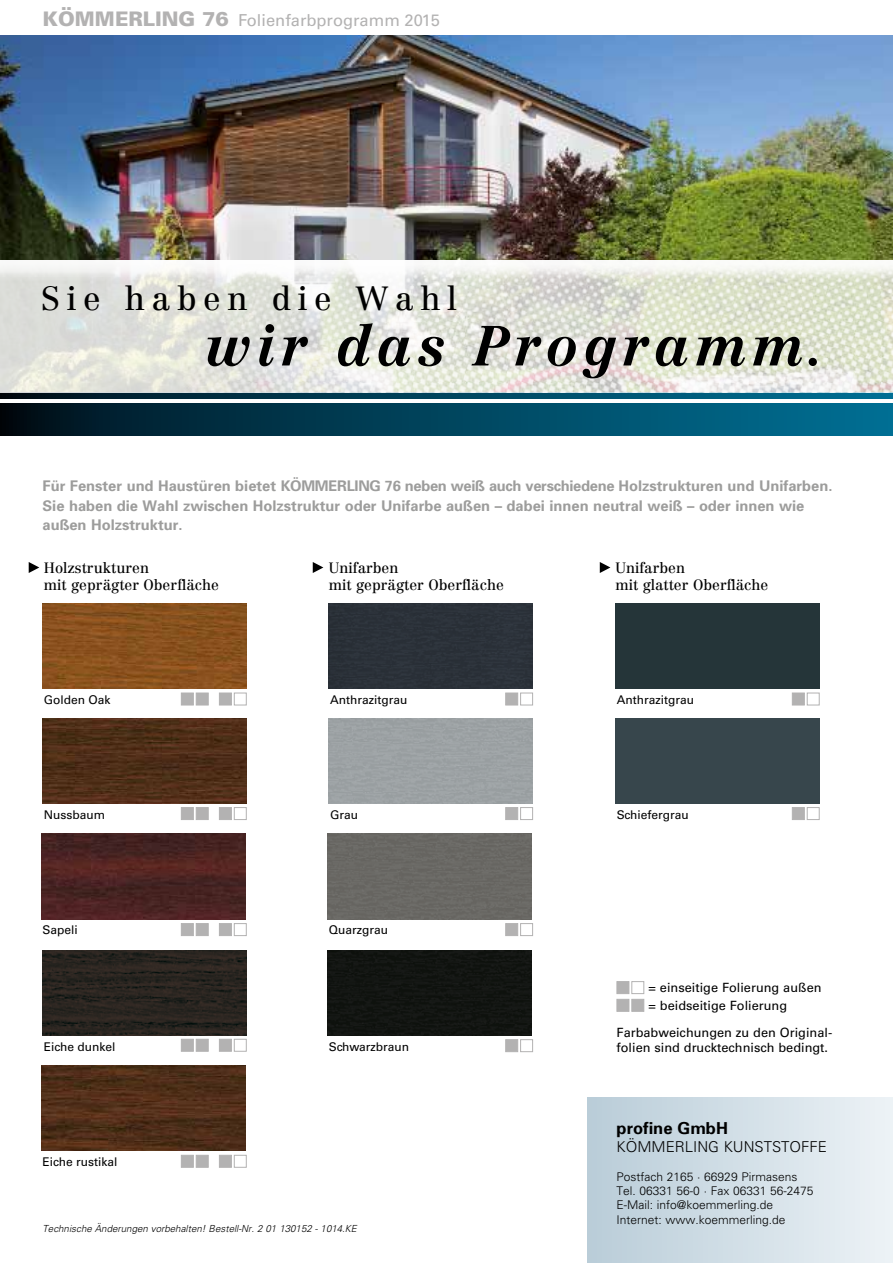
<style>
.page{position:relative;width:893px;height:1263px;background:#fff}
.page>*{position:absolute;margin:0;border:0;box-sizing:border-box;transform-origin:0 0}
.t1{font:italic 700 55.5px "Centennial LT Std";letter-spacing:.1em;color:#000}
.t2{font:33px "Centennial LT Std";letter-spacing:.2em;color:#000}
.t3{font:16.5px "Univers";color:#b3b2b2}
.t4{font:700 16.5px "Univers";color:#000}
.t5{font:300 15px "Univers";color:#000}
.t6{font:700 14.7px/19.5px "Univers";color:#9d9d9c}
.t7{font:14.7px/16.8px "Centennial LT Std";color:#000}
.t8{font:12.75px/15.3px "Univers";color:#000}
.t9{font:12px "Univers";color:#000}
.t10{font:300 12px/14.4px "Univers";color:#000}
.t11{font:italic 300 9.75px "Univers";color:#000}
.s1{font-weight:900;font-size:20.1px}
</style>
<div class="page">
<img style="left:0;top:35px;width:893px;height:225px">
<svg style="left:0;top:393px;width:893px;height:6px;background:#00425b"></svg>
<svg style="left:0;top:403px;width:893px;height:32px;background:#00425b"></svg>
<img style="left:0;top:265px;width:893px;height:128px">
<div style="left:588px;top:1097px;width:305px;height:166px;background:linear-gradient(to right,#b9cdd8,#edf2f6)"></div>
<img style="left:43px;top:604px;width:204px;height:85px">
<div style="left:329px;top:604px;width:204px;height:85px;background:#2b3139"></div>
<div style="left:615px;top:604px;width:204px;height:85px;background:#253539"></div>
<img style="left:43px;top:718px;width:204px;height:85px">
<div style="left:615px;top:718px;width:204px;height:85px;background:#37464c"></div>
<img style="left:43px;top:950px;width:204px;height:85px">
<img style="left:41px;top:834px;width:204px;height:85px">
<div style="left:327px;top:834px;width:205px;height:85px;background:#6a6864"></div>
<div style="left:327px;top:950px;width:205px;height:85px;background:#121512"></div>
<img style="left:41px;top:1066px;width:204px;height:85px">
<div style="left:219px;top:693px;width:13px;height:12px;background:#b3b2b2"></div>
<div style="left:505px;top:693px;width:13px;height:12px;background:#b3b2b2;border:1px solid #b3b2b2"></div>
<div style="left:792px;top:693px;width:13px;height:12px;background:#b3b2b2"></div>
<div style="left:219px;top:807px;width:13px;height:13px;background:#b3b2b2"></div>
<div style="left:505px;top:807px;width:13px;height:13px;background:#b3b2b2;border:1px solid #b3b2b2"></div>
<div style="left:792px;top:807px;width:13px;height:13px;background:#b3b2b2"></div>
<div style="left:219px;top:1039px;width:13px;height:12px;background:#b3b2b2"></div>
<div style="left:617px;top:981px;width:12px;height:13px;background:#b3b2b2"></div>
<div style="left:617px;top:999px;width:12px;height:13px;background:#b3b2b2"></div>
<div style="left:219px;top:923px;width:13px;height:13px;background:#b3b2b2"></div>
<div style="left:505px;top:923px;width:13px;height:13px;background:#b3b2b2;border:1px solid #b3b2b2"></div>
<div style="left:505px;top:1039px;width:13px;height:13px;background:#b3b2b2;border:1px solid #b3b2b2"></div>
<div style="left:219px;top:1155px;width:13px;height:12px;background:#b3b2b2"></div>
<div style="left:181px;top:693px;width:13px;height:12px;background:#b3b2b2"></div>
<div style="left:181px;top:807px;width:13px;height:13px;background:#b3b2b2"></div>
<div style="left:181px;top:1039px;width:13px;height:12px;background:#b3b2b2"></div>
<div style="left:181px;top:923px;width:13px;height:13px;background:#b3b2b2"></div>
<div style="left:181px;top:1155px;width:13px;height:12px;background:#b3b2b2"></div>
<div style="left:234px;top:693px;width:13px;height:12px;border:1px solid #b3b2b2"></div>
<div style="left:520px;top:693px;width:13px;height:12px;border:1px solid #b3b2b2"></div>
<div style="left:807px;top:693px;width:12px;height:12px;border:1px solid #b3b2b2"></div>
<div style="left:234px;top:807px;width:13px;height:13px;border:1px solid #b3b2b2"></div>
<div style="left:520px;top:807px;width:13px;height:13px;border:1px solid #b3b2b2"></div>
<div style="left:807px;top:807px;width:12px;height:13px;border:1px solid #b3b2b2"></div>
<div style="left:234px;top:1039px;width:13px;height:12px;border:1px solid #b3b2b2"></div>
<div style="left:631px;top:981px;width:13px;height:13px;border:1px solid #b3b2b2"></div>
<div style="left:631px;top:999px;width:13px;height:13px;background:#b3b2b2;border:1px solid #b3b2b2"></div>
<div style="left:234px;top:923px;width:13px;height:13px;border:1px solid #b3b2b2"></div>
<div style="left:520px;top:923px;width:13px;height:13px;border:1px solid #b3b2b2"></div>
<div style="left:520px;top:1039px;width:13px;height:13px;border:1px solid #b3b2b2"></div>
<div style="left:234px;top:1155px;width:13px;height:12px;border:1px solid #b3b2b2"></div>
<div style="left:196px;top:693px;width:13px;height:12px;background:#b3b2b2;border:1px solid #b3b2b2"></div>
<div style="left:196px;top:807px;width:13px;height:13px;background:#b3b2b2;border:1px solid #b3b2b2"></div>
<div style="left:196px;top:1039px;width:13px;height:12px;background:#b3b2b2;border:1px solid #b3b2b2"></div>
<div style="left:196px;top:923px;width:13px;height:13px;background:#b3b2b2;border:1px solid #b3b2b2"></div>
<div style="left:196px;top:1155px;width:13px;height:12px;background:#b3b2b2;border:1px solid #b3b2b2"></div>
<svg style="left:29px;top:562px;width:10px;height:11px"></svg>
<svg style="left:313px;top:562px;width:10px;height:11px"></svg>
<svg style="left:600px;top:562px;width:10px;height:11px"></svg>
<p class="t3" style="left:43px;top:11px;width:399px"><span class="s1">KÖMMERLING 76</span> Folienfarbprogramm 2015</p>
<h2 class="t2" style="left:41px;top:279px;width:417px">Sie haben die Wahl</h2>
<h1 class="t1" style="left:204px;top:312px;width:622px">wir das Programm.</h1>
<p class="t6" style="left:43px;top:476px;width:791px">Für Fenster und Haustüren bietet KÖMMERLING 76 neben weiß auch verschiedene Holzstrukturen und Unifarben.<br>Sie haben die Wahl zwischen Holzstruktur oder Unifarbe außen – dabei innen neutral weiß – oder innen wie außen Holzstruktur.</p>
<p class="t7" style="left:44px;top:559px;width:177px">Holzstrukturen<br>mit geprägter Oberfläche</p>
<p class="t7" style="left:329px;top:559px;width:177px">Unifarben<br>mit geprägter Oberfläche</p>
<p class="t7" style="left:615px;top:559px;width:154px">Unifarben<br>mit glatter Oberfläche</p>
<p class="t9" style="left:44px;top:693px;width:68px">Golden Oak</p>
<p class="t9" style="left:330px;top:693px;width:79px">Anthrazitgrau</p>
<p class="t9" style="left:617px;top:693px;width:79px">Anthrazitgrau</p>
<p class="t9" style="left:44px;top:807px;width:63px">Nussbaum</p>
<p class="t9" style="left:330px;top:807px;width:30px">Grau</p>
<p class="t9" style="left:617px;top:807px;width:73px">Schiefergrau</p>
<p class="t9" style="left:43px;top:923px;width:37px">Sapeli</p>
<p class="t9" style="left:329px;top:923px;width:61px">Quarzgrau</p>
<p class="t9" style="left:44px;top:1039px;width:73px">Eiche dunkel</p>
<p class="t9" style="left:43px;top:1155px;width:76px">Eiche rustikal</p>
<p class="t9" style="left:329px;top:1039px;width:82px">Schwarzbraun</p>
<p class="t11" style="left:43px;top:1222px;width:316px">Technische Änderungen vorbehalten! Bestell-Nr. 2 01 130152 - 1014.KE</p>
<p class="t8" style="left:649px;top:979px;width:174px;line-height:18px">= einseitige Folierung außen = beidseitige Folierung</p>
<p class="t8" style="left:617px;top:1025px;width:217px">Farbabweichungen zu den Original&shy;folien sind drucktechnisch bedingt.</p>
<p class="t4" style="left:617px;top:1117px;width:113px">profine GmbH</p>
<p class="t5" style="left:617px;top:1137px;width:209px">KÖMMERLING Kunststoffe</p>
<p class="t10" style="left:617px;top:1169px;width:198px">Postfach 2165 · 66929 Pirmasens<br>Tel. 06331 56-0 · Fax 06331 56-2475<br>E-Mail: info@koemmerling.de<br>Internet: www.koemmerling.de</p>
</div>
